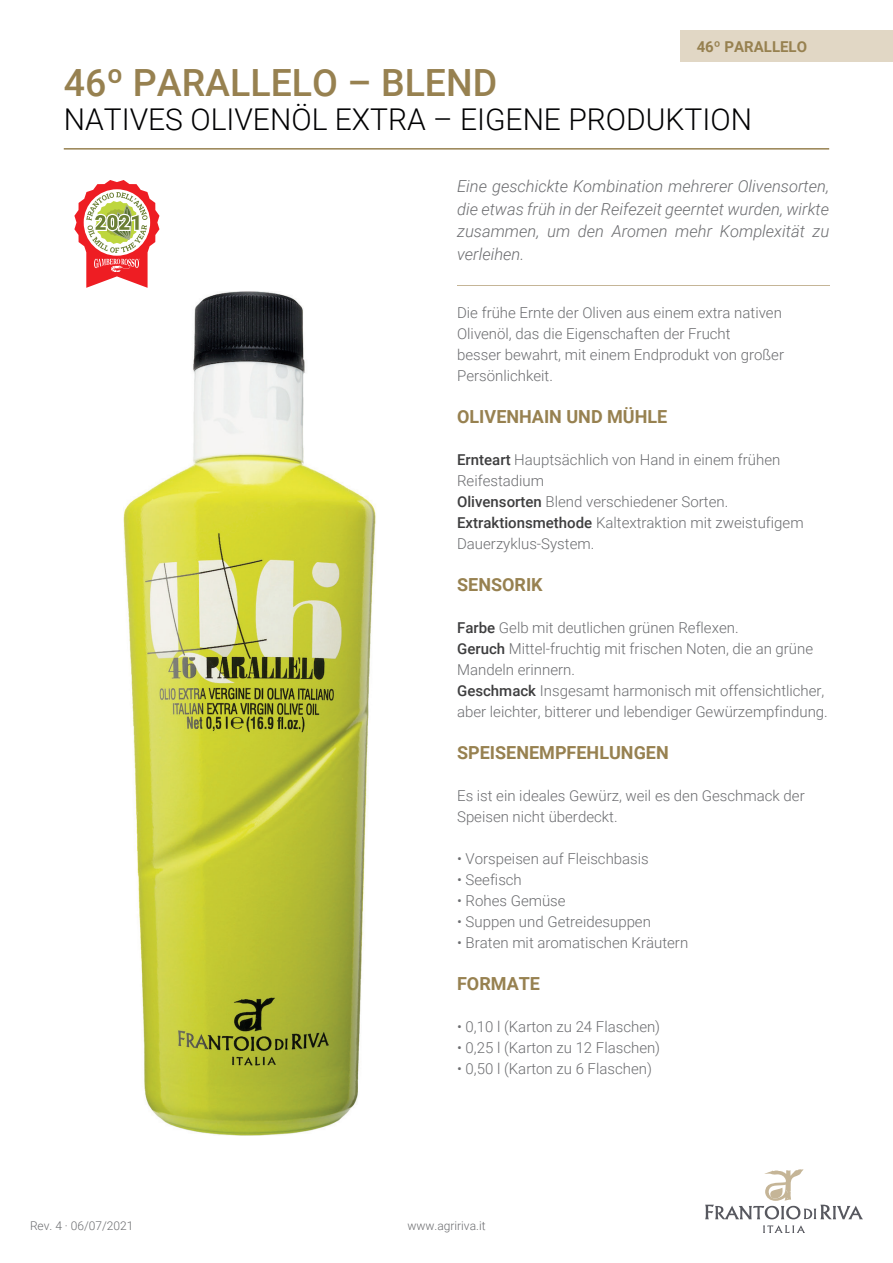
<style>
.page{position:relative;width:893px;height:1263px;background:#fff}
.page>*{position:absolute;margin:0;border:0;box-sizing:border-box;transform-origin:0 0}
.t1{font:500 37.5px "Roboto";color:#978150}
.t2{font:300 30px "Roboto";color:#000002}
.t3{font:700 18px "Roboto";color:#978150}
.t4{font:italic 300 16.5px/22.5px "Roboto";color:#6c6d70;text-align:justify}
.t5{font:300 15px/21px "Roboto";color:#6c6d70}
.t6{font:700 15px "Roboto";color:#978150}
.t7{font:300 12px "Roboto";color:#6c6d70}
.s1{font-weight:500;color:#3e3e3f}
</style>
<div class="page">
<hr style="left:64px;top:148px;width:765px;height:2px;background:#978150">
<svg style="left:763px;top:1225px;width:42px;height:8px"></svg>
<svg style="left:705px;top:1169px;width:158px;height:50px"></svg>
<div style="left:680px;top:30px;width:213px;height:31px;background:#e1d7c5"></div>
<hr style="left:457px;top:285px;width:372px;height:1px;background:#c5b597">
<img style="left:123px;top:291px;width:253px;height:845px">
<svg style="left:74px;top:180px;width:85px;height:108px"></svg>
<p class="t6" style="left:697px;top:36px;width:112px">46º PARALLELO</p>
<h1 class="t1" style="left:64px;top:56px;width:435px">46º PARALLELO – BLEND</h1>
<h2 class="t2" style="left:64px;top:99px;width:690px">NATIVES OLIVENÖL EXTRA – EIGENE PRODUKTION</h2>
<p class="t4" style="left:457px;top:175px;width:374px">Eine geschickte Kombination mehrerer Olivensorten, die etwas früh in der Reifezeit geerntet wurden, wirkte zusammen, um den Aromen mehr Komplexität zu verleihen.</p>
<p class="t7" style="left:30px;top:1217px;width:105px">Rev. 4 · 06/07/2021</p>
<p class="t5" style="left:457px;top:302px;width:328px">Die frühe Ernte der Oliven aus einem extra nativen Olivenöl, das die Eigenschaften der Frucht<br>besser bewahrt, mit einem Endprodukt von großer Persönlichkeit.</p>
<p class="t3" style="left:457px;top:404px;width:212px">OLIVENHAIN UND MÜHLE</p>
<p class="t5" style="left:457px;top:449px;width:348px"><span class="s1">Ernteart</span> Hauptsächlich von Hand in einem frühen Reifestadium<br><span class="s1">Olivensorten</span> Blend verschiedener Sorten.<br><span class="s1">Extraktionsmethode</span> Kaltextraktion mit zweistufigem Dauerzyklus-System.</p>
<p class="t3" style="left:457px;top:572px;width:87px">SENSORIK</p>
<p class="t5" style="left:457px;top:617px;width:372px"><span class="s1">Farbe</span> Gelb mit deutlichen grünen Reflexen.<br><span class="s1">Geruch</span> Mittel-fruchtig mit frischen Noten, die an grüne Mandeln erinnern.<br><span class="s1">Geschmack</span> Insgesamt harmonisch mit offensichtlicher, aber leichter, bitterer und lebendiger Gewürzempfindung.</p>
<p class="t3" style="left:457px;top:740px;width:213px">SPEISENEMPFEHLUNGEN</p>
<p class="t5" style="left:457px;top:785px;width:349px">Es ist ein ideales Gewürz, weil es den Geschmack der<br>Speisen nicht überdeckt.</p>
<p class="t5" style="left:457px;top:848px;width:193px">• Vorspeisen auf Fleischbasis</p>
<p class="t5" style="left:457px;top:869px;width:66px">• Seefisch</p>
<p class="t5" style="left:457px;top:890px;width:110px">• Rohes Gemüse</p>
<p class="t5" style="left:457px;top:911px;width:195px">• Suppen und Getreidesuppen</p>
<p class="t5" style="left:457px;top:932px;width:233px">• Braten mit aromatischen Kräutern</p>
<p class="t3" style="left:457px;top:971px;width:84px">FORMATE</p>
<p class="t5" style="left:457px;top:1016px;width:205px">• 0,10 l (Karton zu 24 Flaschen)</p>
<p class="t5" style="left:457px;top:1037px;width:205px">• 0,25 l (Karton zu 12 Flaschen)</p>
<p class="t5" style="left:457px;top:1058px;width:196px">• 0,50 l (Karton zu 6 Flaschen)</p>
<p class="t7" style="left:407px;top:1217px;width:80px">www.agririva.it</p>
</div>
